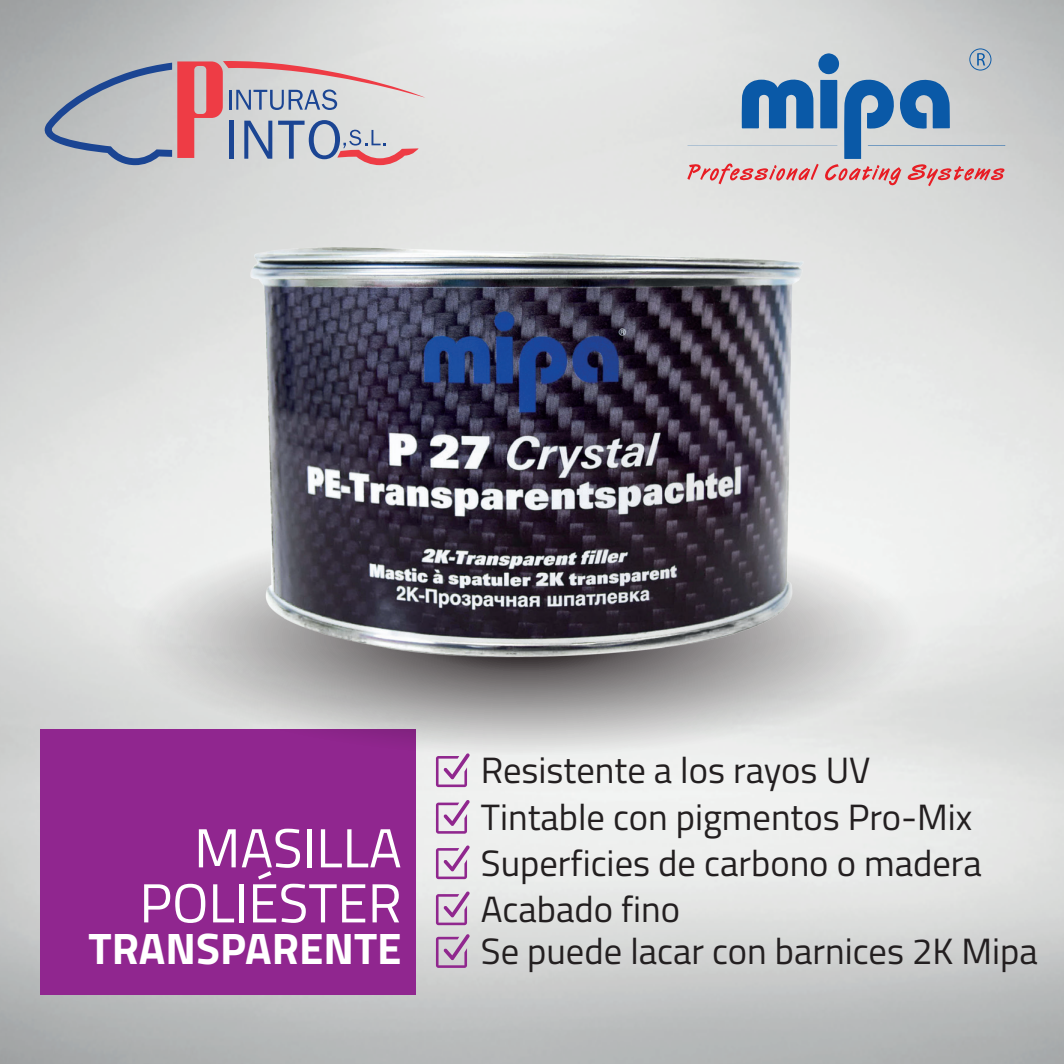
<style>
.page{position:relative;width:1064px;height:1064px;background:#fff}
.page>*{position:absolute;margin:0;border:0;box-sizing:border-box;transform-origin:0 0}
.t1{font:55px/55px "Titillium Web";color:#fff;text-align:right}
.t2{font:700 44px "Titillium Web";color:#fff}
.t3{font:36.5px/46px "Titillium Web";color:#231f20}
</style>
<div class="page">
<img style="left:0;top:0;width:1063px;height:1063px">
<div style="left:40px;top:729px;width:375px;height:265px;background:#90268f"></div>
<svg style="left:49px;top:518px;width:950px;height:237px"></svg>
<img style="left:78px;top:127px;width:899px;height:600px">
<svg style="left:436px;top:753px;width:33px;height:33px"></svg>
<svg style="left:436px;top:799px;width:33px;height:34px"></svg>
<svg style="left:436px;top:845px;width:33px;height:33px"></svg>
<svg style="left:436px;top:891px;width:33px;height:33px"></svg>
<svg style="left:436px;top:933px;width:33px;height:34px"></svg>
<svg style="left:687px;top:48px;width:317px;height:138px;background:#b3bac8"></svg>
<svg style="left:32px;top:59px;width:393px;height:106px;background:#beb3bb"></svg>
<h1 class="t1" style="left:139px;top:817px;width:264px">MASILLA<br>POLIÉSTER</h1>
<p class="t2" style="left:89px;top:914px;width:314px">TRANSPARENTE</p>
<p class="t3" style="left:480px;top:745px;width:502px">Resistente a los rayos UV<br>Tintable con pigmentos Pro-Mix<br>Superficies de carbono o madera<br>Acabado fino</p>
<p class="t3" style="left:480px;top:926px;width:558px">Se puede lacar con barnices 2K Mipa</p>
</div>
